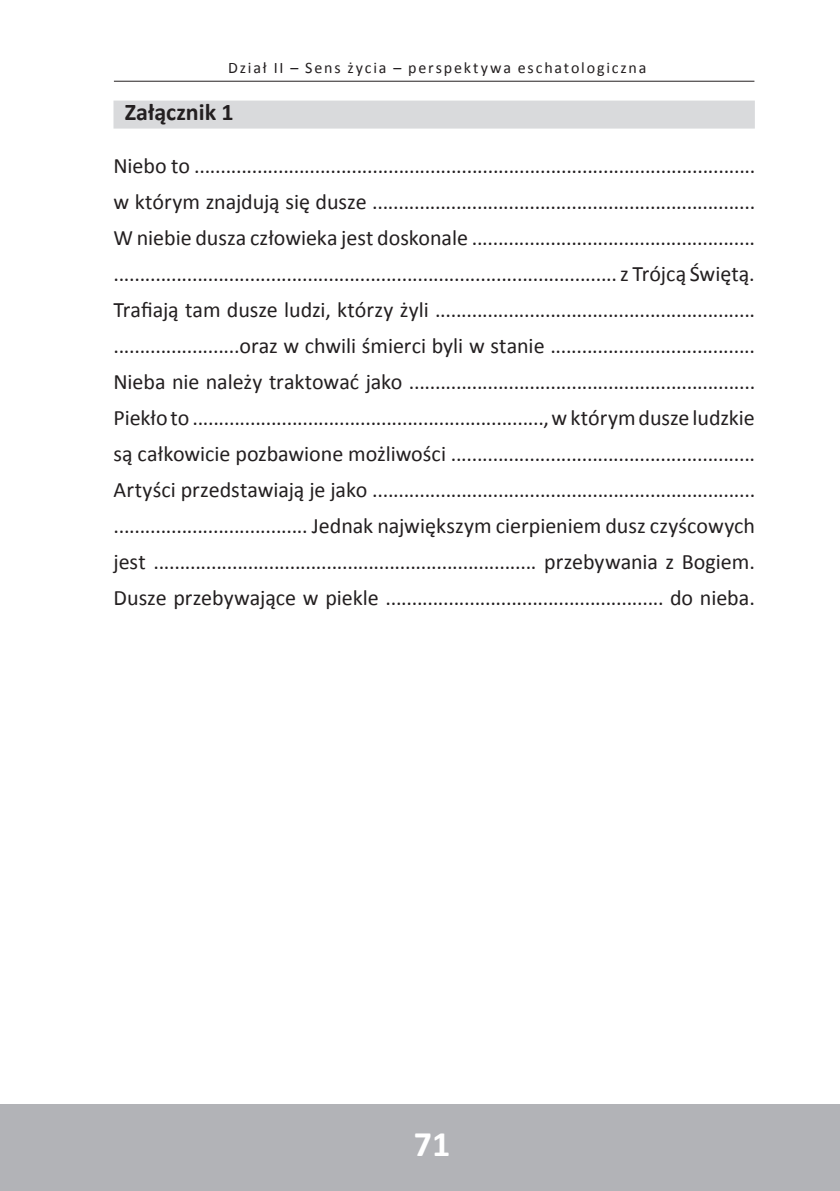
<style>
.page{position:relative;width:840px;height:1191px;background:#fff}
.page>*{position:absolute;margin:0;border:0;box-sizing:border-box;transform-origin:0 0}
.t1{font:700 36px "Calibri";color:#fff}
.t2{font:700 24px "Calibri";color:#231f20}
.t3{font:22px/36px "Calibri";color:#231f20;text-align:justify}
.t4{font:16px "Calibri";letter-spacing:.11em;color:#231f20}
</style>
<div class="page">
<hr style="left:0;top:1104px;width:1px;height:87px;background:#b2b3b7">
<div style="left:1px;top:1104px;width:838px;height:87px;background:#b2b3b7"></div>
<hr style="left:114px;top:81px;width:640px;height:1px;background:#231f20">
<div style="left:113px;top:101px;width:641px;height:28px;background:#d9dadc"></div>
<p class="t4" style="left:228px;top:58px;width:419px">Dział II – Sens życia – perspektywa eschatologiczna</p>
<p class="t2" style="left:125px;top:97px;width:110px">Załącznik 1</p>
<p class="t3" style="left:113px;top:148px;width:643px">Niebo to ........................................................................................................... w którym znajdują się dusze .........................................................................<br>W niebie dusza człowieka jest doskonale ...................................................... ................................................................................................ z Trójcą Świętą.<br>Trafiają tam dusze ludzi, którzy żyli ............................................................. ........................oraz w chwili śmierci byli w stanie .......................................<br>Nieba nie należy traktować jako ..................................................................<br>Piekło to ..................................................................., w którym dusze ludzkie są całkowicie pozbawione możliwości ..........................................................<br>Artyści przedstawiają je jako ......................................................................... ..................................... Jednak największym cierpieniem dusz czyścowych jest ......................................................................... przebywania z Bogiem.<br>Dusze przebywające w piekle ..................................................... do nieba.</p>
<h1 class="t1" style="left:413px;top:1120px;width:38px">71</h1>
</div>
